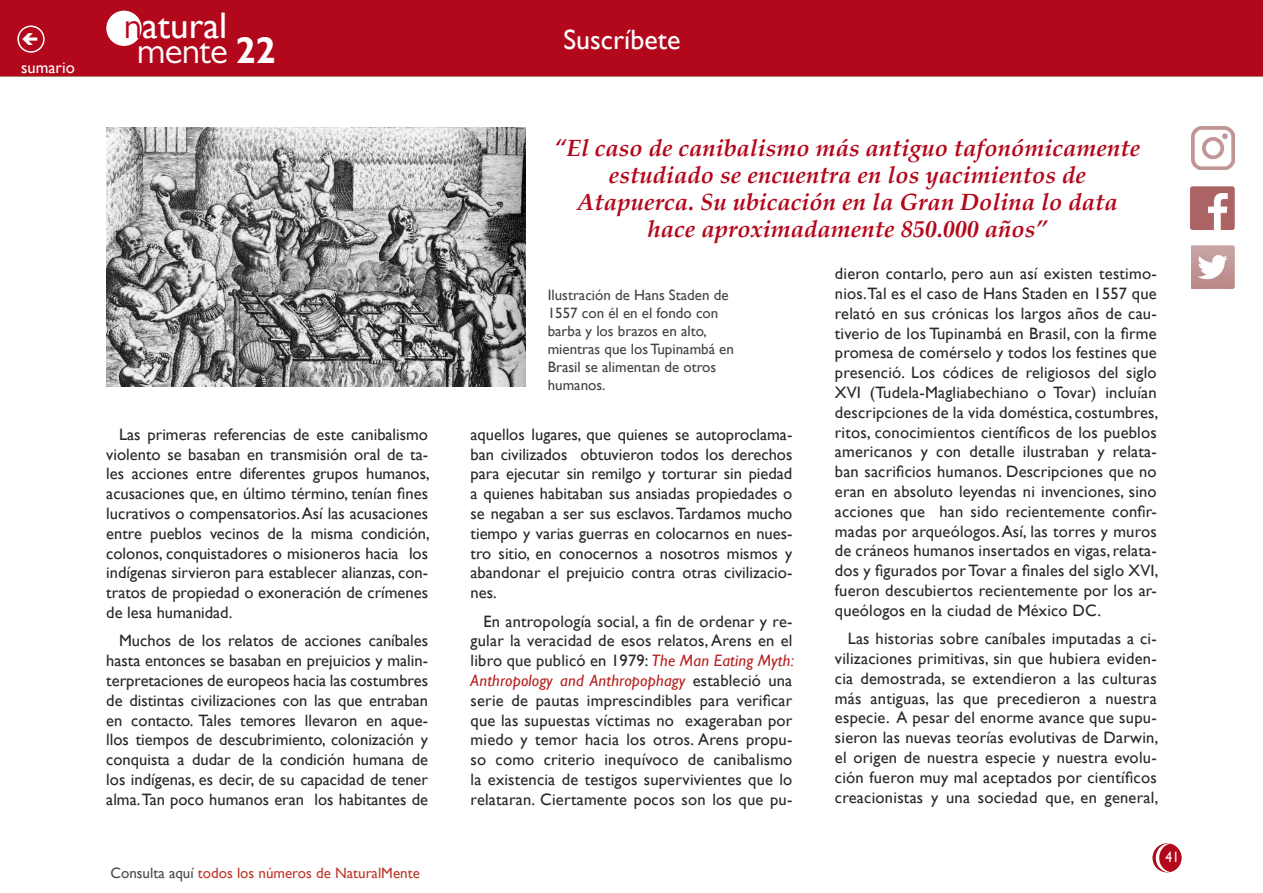
<style>
.page{position:relative;width:1263px;height:893px;background:#fff}
.page>*{position:absolute;margin:0;border:0;box-sizing:border-box;transform-origin:0 0}
.t1{font:37.05px "Gill Sans";color:#fff}
.t2{font:37.05px "Gill Sans MT Pro";letter-spacing:-.02em;color:#fff}
.t3{font:27.9px "Gill Sans";color:#fff}
.t4{font:italic 700 24px/27px "Palatino";color:#b3071b;text-align:center}
.t5{font:16.5px/19.8px "Gill Sans";color:#282829;text-align:justify}
.t6{font:16.5px "Gill Sans";color:#fff}
.t7{font:15px/18px "Gill Sans";color:#434345}
.t8{font:15px "Gill Sans";color:#bd392b}
.t9{font:15px "Gill Sans";color:#fff;scale:.9 1}
.s1{font-family:"Gill Sans MT Pro";color:#b3071b}
.s2{font-family:"Gill Sans";font-weight:700}
.s3{color:#4b4b4d}
.s4{font-style:italic;color:#b61f1f}
</style>
<div class="page">
<img style="left:1190px;top:186px;width:45px;height:44px">
<img style="left:1191px;top:246px;width:44px;height:43px">
<div style="left:1153px;top:844px;width:28px;height:28px;background:#b3071b;border-radius:50%"></div>
<div style="left:1152px;top:843px;width:29px;height:29px;border:2px solid #b3071b;border-radius:50%"></div>
<div style="left:0;top:0;width:1263px;height:76px;background:#b3071b"></div>
<div style="left:107px;top:11px;width:34px;height:34px;background:#fff;border-radius:50%"></div>
<div style="left:106px;top:11px;width:36px;height:35px;border:2px solid #fff;border-radius:50%"></div>
<svg style="left:1155px;top:843px;width:16px;height:29px"></svg>
<div style="left:17px;top:26px;width:28px;height:27px;border:2px solid #fff;border-radius:50%"></div>
<img style="left:1191px;top:127px;width:43px;height:43px">
<img style="left:106px;top:128px;width:419px;height:258px">
<p class="t6" style="left:21px;top:58px;width:55px">sumario</p>
<h1 class="t1" style="left:124px;top:4px;width:105px"><span class="s1">n</span>atural</h1>
<h1 class="t2" style="left:137px;top:29px;width:140px">mente <span class="s2">22</span></h1>
<p class="t5" style="left:106px;top:425px;width:325px;text-indent:13px">Las primeras referencias de este canibalismo violento se basaban en transmisión oral de ta&shy;les acciones entre diferentes grupos humanos, acusaciones que, en último término, tenían fines lucrativos o compensatorios. Así las acusaciones entre pueblos vecinos de la misma condición, colonos, conquistadores o misioneros hacia los indígenas sirvieron para establecer alianzas, con&shy;tratos de propiedad o exoneración de crímenes de lesa humanidad.</p>
<p class="t5" style="left:106px;top:631px;width:323px;text-indent:13px">Muchos de los relatos de acciones caníbales hasta entonces se basaban en prejuicios y malin&shy;terpretaciones de europeos hacia las costumbres de distintas civilizaciones con las que entraban en contacto. Tales temores llevaron en aque&shy;llos tiempos de descubrimiento, colonización y conquista a dudar de la condición humana de los indígenas, es decir, de su capacidad de tener alma. Tan poco humanos eran los habitantes de</p>
<p class="t8" style="left:110px;top:864px;width:311px"><span class="s3">Consulta aquí</span> todos los números de NaturalMente</p>
<h2 class="t3" style="left:563px;top:23px;width:118px">Suscríbete</h2>
<h3 class="t4" style="left:554px;top:134px;width:587px">“El caso de canibalismo más antiguo tafonómicamente estudiado se encuentra en los yacimientos de Atapuerca. Su ubicación en la Gran Dolina lo data hace aproximadamente 850.000 años”</h3>
<p class="t7" style="left:548px;top:286px;width:188px">Ilustración de Hans Staden de<br>1557 con él en el fondo con barba y los brazos en alto, mientras que los Tupinambá en<br>Brasil se alimentan de otros humanos.</p>
<p class="t5" style="left:471px;top:425px;width:323px">aquellos lugares, que quienes se autoproclama&shy;ban civilizados obtuvieron todos los derechos para ejecutar sin remilgo y torturar sin piedad a quienes habitaban sus ansiadas propiedades o se negaban a ser sus esclavos. Tardamos mucho tiempo y varias guerras en colocarnos en nues&shy;tro sitio, en conocernos a nosotros mismos y abandonar el prejuicio contra otras civilizacio&shy;nes.</p>
<p class="t5" style="left:471px;top:611px;width:325px;text-indent:13px">En antropología social, a fin de ordenar y re&shy;gular la veracidad de esos relatos, Arens en el libro que publicó en 1979: <span class="s4">The Man Eating Myth:<br>Anthropology and Anthropophagy</span> estableció una serie de pautas imprescindibles para verificar que las supuestas víctimas no exageraban por miedo y temor hacia los otros. Arens propu&shy;so como criterio inequívoco de canibalismo la existencia de testigos supervivientes que lo relataran. Ciertamente pocos son los que pu-</p>
<p class="t5" style="left:835px;top:264px;width:325px">dieron contarlo, pero aun así existen testimo&shy;nios. Tal es el caso de Hans Staden en 1557 que relató en sus crónicas los largos años de cau&shy;tiverio de los Tupinambá en Brasil, con la firme promesa de comérselo y todos los festines que presenció. Los códices de religiosos del siglo XVI (Tudela-Magliabechiano o Tovar) incluían descripciones de la vida doméstica, costumbres, ritos, conocimientos científicos de los pueblos americanos y con detalle ilustraban y relata&shy;ban sacrificios humanos. Descripciones que no eran en absoluto leyendas ni invenciones, sino acciones que han sido recientemente confir&shy;madas por arqueólogos. Así, las torres y muros de cráneos humanos insertados en vigas, relata&shy;dos y figurados por Tovar a finales del siglo XVI, fueron descubiertos recientemente por los ar&shy;queólogos en la ciudad de México DC.</p>
<p class="t5" style="left:835px;top:629px;width:325px;text-indent:13px">Las historias sobre caníbales imputadas a ci&shy;vilizaciones primitivas, sin que hubiera eviden&shy;cia demostrada, se extendieron a las culturas más antiguas, las que precedieron a nuestra especie. A pesar del enorme avance que supu&shy;sieron las nuevas teorías evolutivas de Darwin, el origen de nuestra especie y nuestra evolu&shy;ción fueron muy mal aceptados por científicos creacionistas y una sociedad que, en general,</p>
<p class="t9" style="left:1165px;top:849px;width:16px">41</p>
</div>
